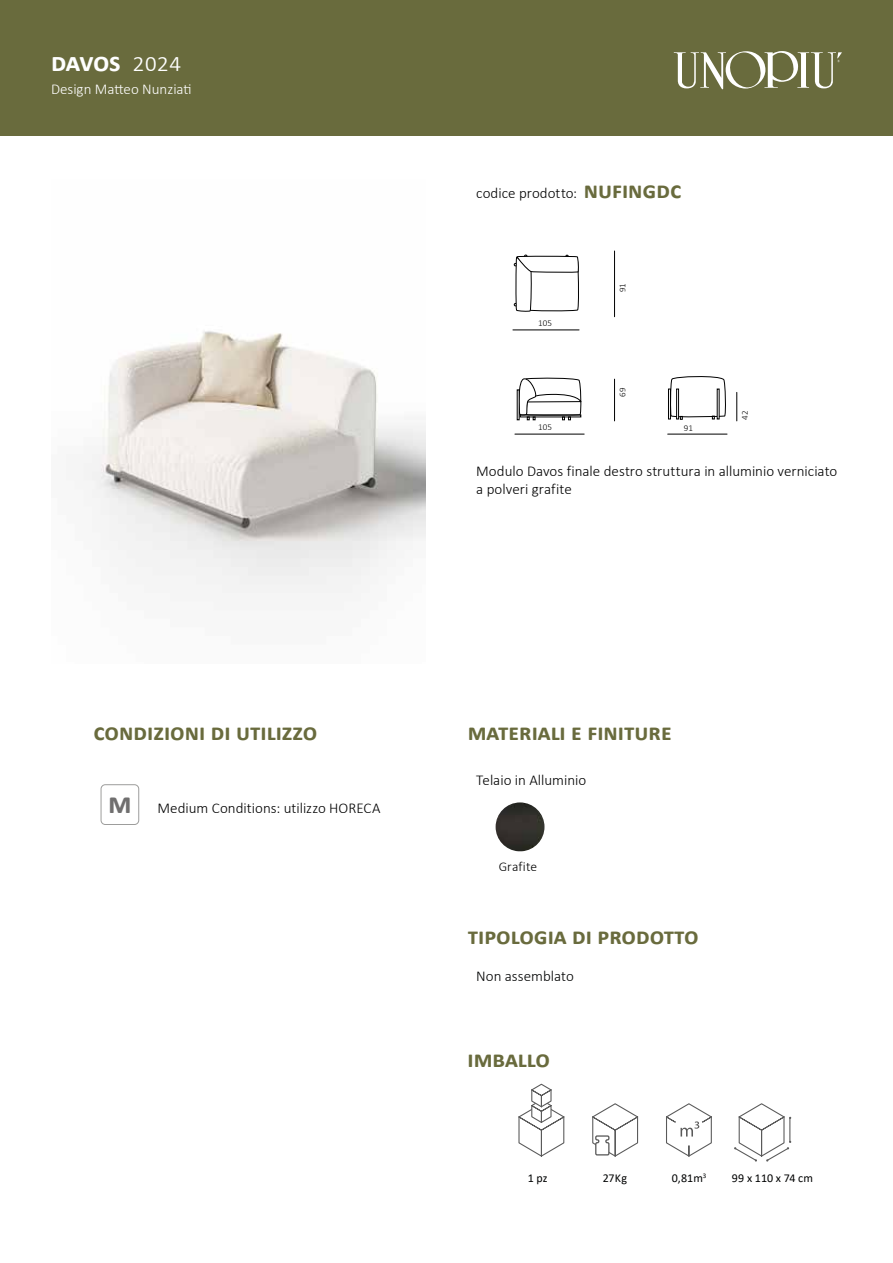
<style>
.page{position:relative;width:893px;height:1263px;background:#fff}
.page>*{position:absolute;margin:0;border:0;box-sizing:border-box;transform-origin:0 0}
.t1{font:700 27px "Calibri";letter-spacing:-.02em;color:#fff}
.t2{font:700 24px "Calibri";color:#696b3d}
.t3{font:300 15px/18px "Calibri";color:#000}
.t4{font:300 15px "Calibri";color:#fff}
.t5{font:300 15px "Calibri";color:#010202}
.t6{font:300 13.5px "Calibri";letter-spacing:.005em;color:#000}
.t7{font:12px "Calibri";color:#010202}
.t8{font:300 9px "Calibri";letter-spacing:.005em;color:#000}
.s1{font-weight:300}
.s2{font-weight:700;font-size:24px;color:#696b3d}
.s3{font-weight:700;font-size:30px;color:#706f6f}
</style>
<div class="page">
<div style="left:0;top:0;width:893px;height:135px;background:#696b3d"></div>
<svg style="left:674px;top:51px;width:168px;height:38px"></svg>
<svg style="left:592px;top:1103px;width:47px;height:54px"></svg>
<svg style="left:666px;top:1103px;width:46px;height:54px"></svg>
<svg style="left:734px;top:1103px;width:57px;height:59px"></svg>
<svg style="left:518px;top:1083px;width:47px;height:74px"></svg>
<img style="left:496px;top:802px;width:48px;height:49px;border-radius:24px">
<div style="left:101px;top:784px;width:38px;height:41px;border:1px solid #9d9d9c;border-radius:4px"></div>
<img style="left:83px;top:331px;width:342px;height:262px">
<svg style="left:517px;top:378px;width:64px;height:42px"></svg>
<svg style="left:514px;top:255px;width:65px;height:57px"></svg>
<div style="left:668px;top:389px;width:3px;height:30px;border:1px solid #000"></div>
<svg style="left:670px;top:376px;width:56px;height:43px"></svg>
<hr style="left:515px;top:434px;width:69px;height:1px;background:#000">
<hr style="left:513px;top:330px;width:66px;height:1px;background:#000">
<hr style="left:668px;top:434px;width:59px;height:1px;background:#000">
<hr style="left:614px;top:379px;width:1px;height:42px;background:#000">
<hr style="left:614px;top:251px;width:1px;height:66px;background:#000">
<svg style="left:736px;top:392px;width:1px;height:29px"></svg>
<h1 class="t1" style="left:51px;top:43px;width:132px">DAVOS <span class="s1">2024</span></h1>
<p class="t4" style="left:51px;top:79px;width:142px">Design Matteo Nunziati</p>
<p class="t3" style="left:476px;top:184px;width:207px">codice prodotto: <span class="s2">NUFINGDC</span></p>
<p class="t8" style="left:538px;top:318px;width:15px">105</p>
<p class="t8" style="left:538px;top:422px;width:15px">105</p>
<p class="t8" style="left:617px;top:292px;width:11px;rotate:-90deg">91</p>
<p class="t8" style="left:617px;top:397px;width:11px;rotate:-90deg">69</p>
<p class="t8" style="left:684px;top:423px;width:11px">91</p>
<p class="t8" style="left:739px;top:420px;width:11px;rotate:-90deg">42</p>
<p class="t3" style="left:476px;top:462px;width:363px">Modulo Davos finale destro struttura in alluminio verniciato a polveri grafite</p>
<h2 class="t2" style="left:94px;top:715px;width:225px">CONDIZIONI DI UTILIZZO</h2>
<p class="t3" style="left:108px;top:799px;width:274px"><span class="s3">M</span> Medium Conditions: utilizzo HORECA</p>
<h2 class="t2" style="left:468px;top:715px;width:205px">MATERIALI E FINITURE</h2>
<p class="t3" style="left:476px;top:770px;width:112px">Telaio in Alluminio</p>
<p class="t6" style="left:499px;top:858px;width:40px">Grafite</p>
<h2 class="t2" style="left:468px;top:919px;width:232px">TIPOLOGIA DI PRODOTTO</h2>
<p class="t5" style="left:476px;top:966px;width:99px">Non assemblato</p>
<h2 class="t2" style="left:468px;top:1042px;width:84px">IMBALLO</h2>
<p class="t7" style="left:528px;top:1170px;width:21px">1 pz</p>
<p class="t7" style="left:603px;top:1170px;width:26px">27Kg</p>
<p class="t7" style="left:672px;top:1170px;width:36px">0,81m<sup>3</sup></p>
<p class="t7" style="left:732px;top:1170px;width:83px">99 x 110 x 74 cm</p>
</div>
